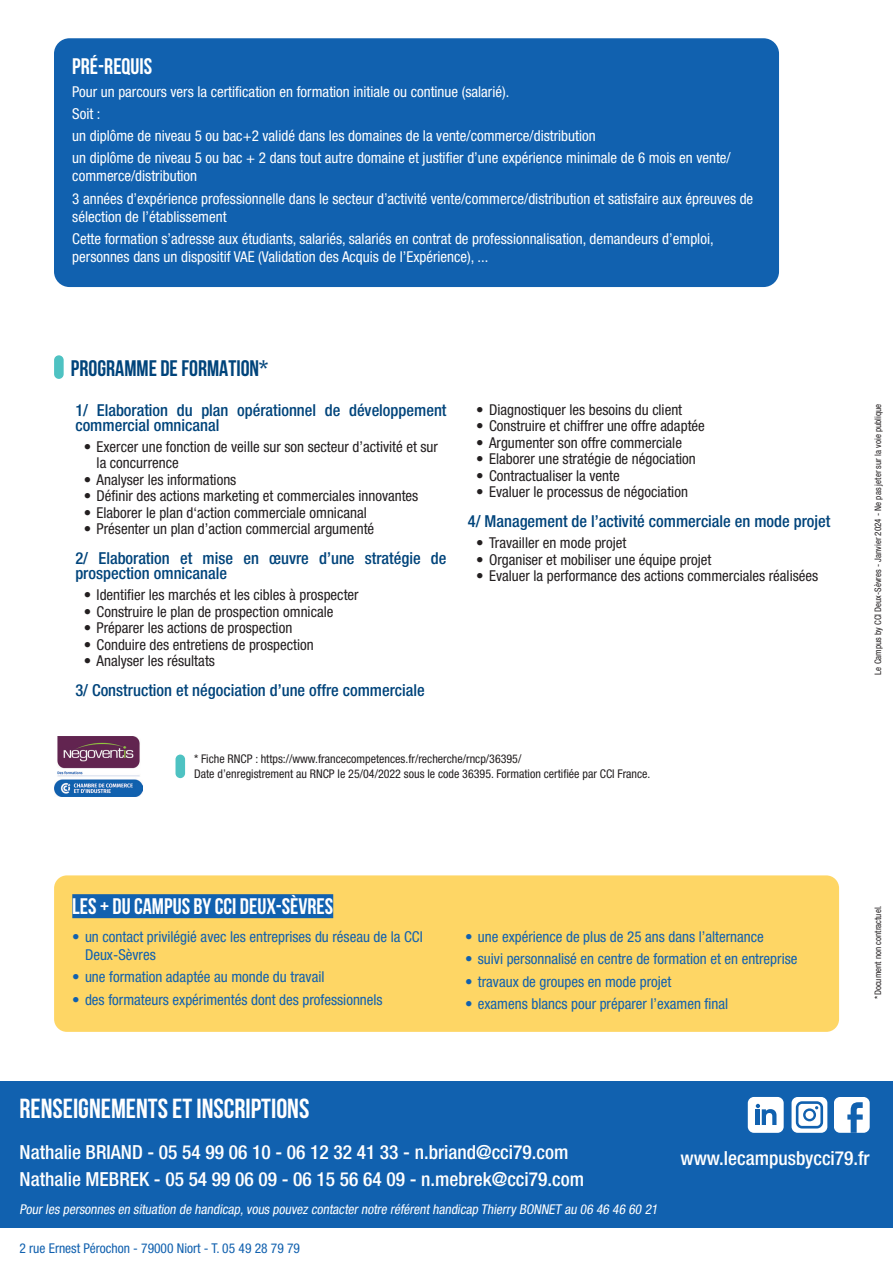
<style>
.page{position:relative;width:893px;height:1263px;background:#fff}
.page>*{position:absolute;margin:0;border:0;box-sizing:border-box;transform-origin:0 0}
.t1{font:700 27.6px "Bebas Neue";color:#fff}
.t2{font:700 22.5px "Bebas Neue";color:#fff}
.t3{font:700 22.5px "Bebas Neue";color:#00447b}
.t4{font:500 condensed 19.35px/27.8px "Helvetica Neue LT Std";color:#fff}
.t5{font:500 condensed 16.5px/15px "Helvetica Neue LT Std";color:#00447b}
.t6{font:condensed 15px/16.5px "Helvetica Neue LT Std";color:#231f20}
.t7{font:condensed 15px/22.2px "Helvetica Neue LT Std";color:#fff}
.t8{font:condensed 15px/18px "Helvetica Neue LT Std";color:#1161af}
.t9{font:italic condensed 13.5px "Helvetica Neue LT Std";color:#fff}
.t10{font:condensed 13.5px "Helvetica Neue LT Std";color:#1161af}
.t11{font:condensed 12px/15px "Helvetica Neue LT Std";color:#231f20}
.t12{font:condensed 9px "Helvetica Neue LT Std";color:#231f20}
</style>
<div class="page">
<div style="left:54px;top:875px;width:785px;height:157px;background:#fed665;border-radius:13px"></div>
<div style="left:54px;top:38px;width:725px;height:249px;background:#1161af;border-radius:15px"></div>
<div style="left:72px;top:894px;width:261px;height:24px;background:#1161af"></div>
<div style="left:0;top:1081px;width:893px;height:147px;background:#1161af"></div>
<svg style="left:834px;top:1097px;width:36px;height:36px"></svg>
<svg style="left:791px;top:1097px;width:36px;height:36px"></svg>
<svg style="left:796px;top:1101px;width:27px;height:27px"></svg>
<div style="left:748px;top:1097px;width:36px;height:36px;background:#fff;border-radius:6px"></div>
<svg style="left:756px;top:1104px;width:20px;height:21px"></svg>
<div style="left:176px;top:754px;width:9px;height:24px;background:#4ec2c2;border-radius:5px"></div>
<div style="left:54px;top:355px;width:10px;height:24px;background:#4ec2c2;border-radius:5px"></div>
<img style="left:54px;top:736px;width:88px;height:60px">
<h2 class="t2" style="left:72px;top:54px;width:81px">PRÉ-REQUIS</h2>
<p class="t7" style="left:72px;top:80px;width:660px">Pour un parcours vers la certification en formation initiale ou continue (salarié).<br>Soit :<br>un diplôme de niveau 5 ou bac+2 validé dans les domaines de la vente/commerce/distribution<br>un diplôme de niveau 5 ou bac + 2 dans tout autre domaine et justifier d’une expérience minimale de 6 mois en vente/</p>
<p class="t7" style="left:72px;top:165px;width:682px">commerce/distribution<br>3 années d’expérience professionnelle dans le secteur d’activité vente/commerce/distribution et satisfaire aux épreuves de</p>
<p class="t7" style="left:72px;top:205px;width:643px">sélection de l’établissement<br>Cette formation s’adresse aux étudiants, salariés, salariés en contrat de professionnalisation, demandeurs d’emploi,</p>
<p class="t7" style="left:72px;top:245px;width:417px">personnes dans un dispositif VAE (Validation des Acquis de l’Expérience), ...</p>
<h2 class="t3" style="left:71px;top:355px;width:199px">PROGRAMME DE FORMATION*</h2>
<p class="t5" style="left:75px;top:402px;width:373px">1/ Elaboration du plan opérationnel de développement commercial omnicanal</p>
<p class="t6" style="left:97px;top:438px;width:343px;text-indent:-13px">• Exercer une fonction de veille sur son secteur d’activité et sur la concurrence</p>
<p class="t6" style="left:84px;top:471px;width:154px">• Analyser les informations</p>
<p class="t6" style="left:84px;top:488px;width:336px">• Définir des actions marketing et commerciales innovantes</p>
<p class="t6" style="left:84px;top:504px;width:284px">• Elaborer le plan d‘action commerciale omnicanal</p>
<p class="t6" style="left:84px;top:521px;width:292px">• Présenter un plan d’action commercial argumenté</p>
<p class="t5" style="left:75px;top:551px;width:373px">2/ Elaboration et mise en œuvre d’une stratégie de prospection omnicanale</p>
<p class="t6" style="left:84px;top:586px;width:276px">• Identifier les marchés et les cibles à prospecter</p>
<p class="t6" style="left:84px;top:603px;width:251px">• Construire le plan de prospection omnicale</p>
<p class="t6" style="left:84px;top:619px;width:210px">• Préparer les actions de prospection</p>
<p class="t6" style="left:84px;top:636px;width:231px">• Conduire des entretiens de prospection</p>
<p class="t6" style="left:84px;top:652px;width:133px">• Analyser les résultats</p>
<p class="t5" style="left:75px;top:682px;width:351px">3/ Construction et négociation d’une offre commerciale</p>
<p class="t6" style="left:476px;top:401px;width:207px">• Diagnostiquer les besoins du client</p>
<p class="t6" style="left:476px;top:418px;width:230px">• Construire et chiffrer une offre adaptée</p>
<p class="t6" style="left:476px;top:434px;width:207px">• Argumenter son offre commerciale</p>
<p class="t6" style="left:476px;top:451px;width:221px">• Elaborer une stratégie de négociation</p>
<p class="t6" style="left:476px;top:467px;width:145px">• Contractualiser la vente</p>
<p class="t6" style="left:476px;top:484px;width:213px">• Evaluer le processus de négociation</p>
<p class="t5" style="left:468px;top:514px;width:364px">4/ Management de l’activité commerciale en mode projet</p>
<p class="t6" style="left:476px;top:535px;width:152px">• Travailler en mode projet</p>
<p class="t6" style="left:476px;top:551px;width:237px">• Organiser et mobiliser une équipe projet</p>
<p class="t6" style="left:476px;top:568px;width:343px">• Evaluer la performance des actions commerciales réalisées</p>
<p class="t11" style="left:194px;top:751px;width:458px">* Fiche RNCP : https://www.francecompetences.fr/recherche/rncp/36395/<br>Date d’enregistrement au RNCP le 25/04/2022 sous le code 36395. Formation certifiée par CCI France.</p>
<p class="t12" style="left:873px;top:674px;width:272px;rotate:-90deg">Le Campus by CCI Deux-Sèvres - Janvier 2024 - Ne pas jeter sur la voie publique</p>
<h2 class="t2" style="left:72px;top:894px;width:262px">LES + DU CAMPUS BY CCI DEUX-SÈVRES</h2>
<p class="t8" style="left:85px;top:927px;width:339px;text-indent:-13px">• un contact privilégié avec les entreprises du réseau de la CCI<br>Deux-Sèvres</p>
<p class="t8" style="left:72px;top:968px;width:254px">• une formation adaptée au monde du travail</p>
<p class="t8" style="left:72px;top:990px;width:312px">• des formateurs expérimentés dont des professionnels</p>
<p class="t8" style="left:465px;top:927px;width:300px">• une expérience de plus de 25 ans dans l’alternance</p>
<p class="t8" style="left:465px;top:950px;width:334px">• suivi personnalisé en centre de formation et en entreprise</p>
<p class="t8" style="left:465px;top:972px;width:208px">• travaux de groupes en mode projet</p>
<p class="t8" style="left:465px;top:994px;width:265px">• examens blancs pour préparer l’examen final</p>
<p class="t12" style="left:873px;top:998px;width:95px;rotate:-90deg">*Document non contractuel.</p>
<h1 class="t1" style="left:20px;top:1093px;width:291px">RENSEIGNEMENTS ET INSCRIPTIONS</h1>
<p class="t4" style="left:20px;top:1137px;width:566px">Nathalie BRIAND - 05 54 99 06 10 - 06 12 32 41 33 - n.briand@cci79.com<br>Nathalie MEBREK - 05 54 99 06 09 - 06 15 56 64 09 - n.mebrek@cci79.com</p>
<p class="t4" style="left:680px;top:1143px;width:191px">www.lecampusbycci79.fr</p>
<p class="t9" style="left:20px;top:1201px;width:642px">Pourles personnes en situation de handicap,vous pouvez contacternotre référenthandicap Thierry BONNET au 06 46 46 60 21</p>
<p class="t10" style="left:20px;top:1240px;width:282px">2 rue Ernest Pérochon - 79000 Niort - T. 05 49 28 79 79</p>
</div>
